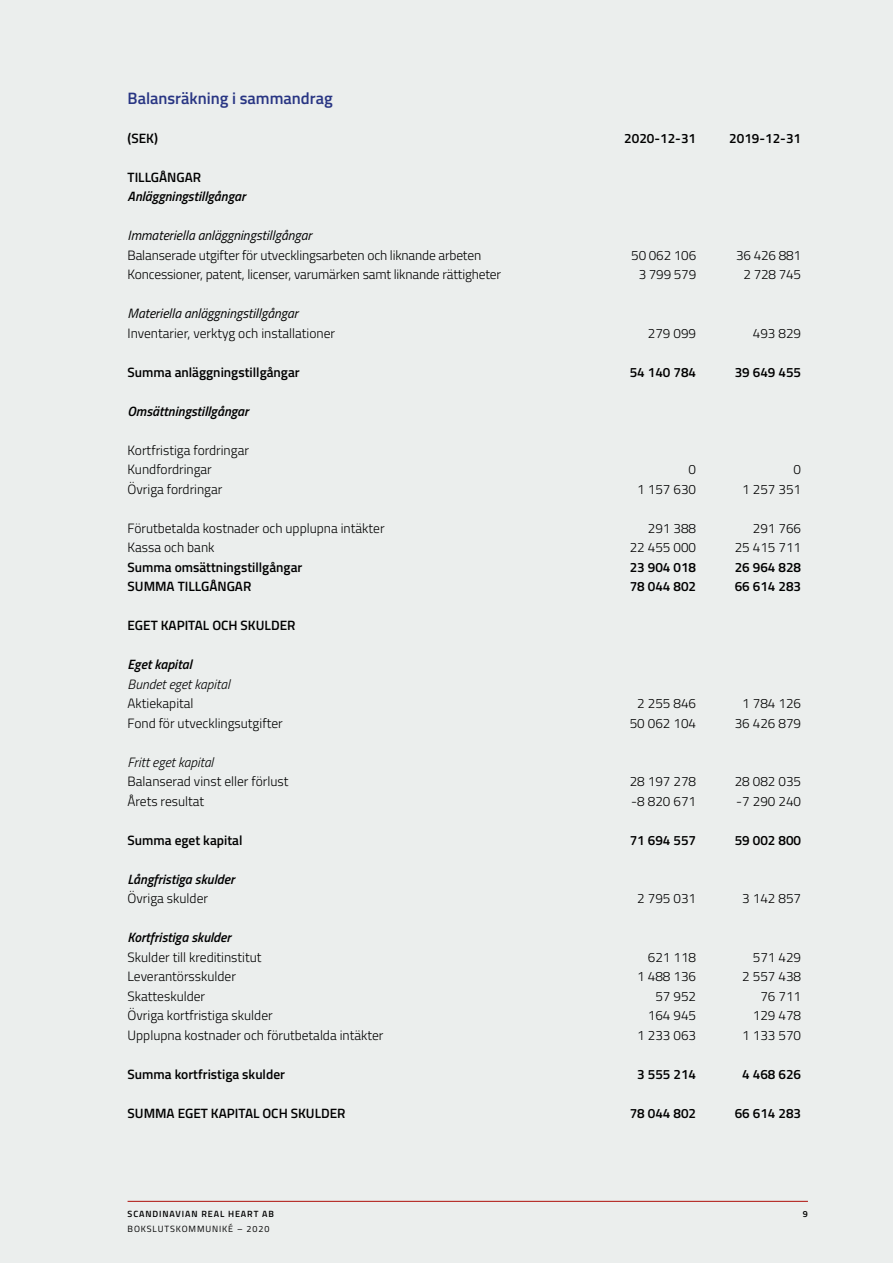
<style>
.page{position:relative;width:893px;height:1263px;background:#ebeeed}
.page>*{position:absolute;margin:0;border:0;box-sizing:border-box;transform-origin:0 0}
.t1{font:600 16.5px "Titillium Web";color:#283583}
.t2{font:300 13.5px/19.5px "Titillium Web";color:#000}
.t3{font:600 13.5px "Titillium Web";color:#000}
.t4{font:italic 600 13.5px "Titillium Web";color:#000}
.t5{font:italic 13.5px "Titillium Web";color:#000}
.t6{font:italic 300 13.5px "Titillium Web";color:#000}
.t7{font:600 9px "Titillium Web";letter-spacing:.1em;color:#000}
.t8{font:9px "Titillium Web";letter-spacing:.1em;color:#000}
</style>
<div class="page">
<hr style="left:128px;top:1201px;width:680px;height:1px;background:#ae0f0a">
<p class="t1" style="left:128px;top:86px;width:207px">Balansräkning i sammandrag</p>
<p class="t3" style="left:128px;top:128px;width:32px">(SEK)</p>
<p class="t3" style="left:624px;top:128px;width:73px">2020-12-31</p>
<p class="t3" style="left:729px;top:128px;width:73px">2019-12-31</p>
<p class="t3" style="left:128px;top:167px;width:75px">TILLGÅNGAR</p>
<p class="t4" style="left:128px;top:186px;width:119px">Anläggningstillgångar</p>
<p class="t5" style="left:128px;top:226px;width:186px">Immateriella anläggningstillgångar</p>
<p class="t2" style="left:128px;top:245px;width:355px">Balanserade utgifter för utvecklingsarbeten och liknande arbeten</p>
<p class="t2" style="left:631px;top:245px;width:66px">50 062 106</p>
<p class="t2" style="left:736px;top:245px;width:66px">36 426 881</p>
<p class="t2" style="left:128px;top:264px;width:375px">Koncessioner, patent, licenser, varumärken samt liknande rättigheter</p>
<p class="t2" style="left:639px;top:264px;width:59px">3 799 579</p>
<p class="t2" style="left:743px;top:264px;width:59px">2 728 745</p>
<p class="t5" style="left:128px;top:304px;width:172px">Materiella anläggningstillgångar</p>
<p class="t2" style="left:128px;top:323px;width:209px">Inventarier, verktyg och installationer</p>
<p class="t2" style="left:648px;top:323px;width:50px">279 099</p>
<p class="t2" style="left:753px;top:323px;width:50px">493 829</p>
<p class="t3" style="left:128px;top:362px;width:174px">Summa anläggningstillgångar</p>
<p class="t3" style="left:630px;top:362px;width:68px">54 140 784</p>
<p class="t3" style="left:735px;top:362px;width:68px">39 649 455</p>
<p class="t4" style="left:128px;top:401px;width:123px">Omsättningstillgångar</p>
<p class="t2" style="left:128px;top:440px;width:123px">Kortfristiga fordringar<br>Kundfordringar</p>
<p class="t2" style="left:688px;top:459px;width:9px">0</p>
<p class="t2" style="left:794px;top:459px;width:9px">0</p>
<p class="t2" style="left:128px;top:479px;width:96px">Övriga fordringar</p>
<p class="t2" style="left:637px;top:479px;width:60px">1 157 630</p>
<p class="t2" style="left:742px;top:479px;width:60px">1 257 351</p>
<p class="t2" style="left:128px;top:518px;width:258px">Förutbetalda kostnader och upplupna intäkter</p>
<p class="t2" style="left:648px;top:518px;width:50px">291 388</p>
<p class="t2" style="left:753px;top:518px;width:50px">291 766</p>
<p class="t2" style="left:128px;top:537px;width:89px">Kassa och bank</p>
<p class="t2" style="left:630px;top:537px;width:68px">22 455 000</p>
<p class="t2" style="left:735px;top:537px;width:68px">25 415 711</p>
<p class="t3" style="left:128px;top:557px;width:176px">Summa omsättningstillgångar</p>
<p class="t3" style="left:630px;top:557px;width:68px">23 904 018</p>
<p class="t3" style="left:735px;top:557px;width:68px">26 964 828</p>
<p class="t3" style="left:128px;top:576px;width:125px">SUMMA TILLGÅNGAR</p>
<p class="t3" style="left:630px;top:576px;width:68px">78 044 802</p>
<p class="t3" style="left:735px;top:576px;width:68px">66 614 283</p>
<p class="t3" style="left:128px;top:615px;width:169px">EGET KAPITAL OCH SKULDER</p>
<p class="t4" style="left:128px;top:654px;width:66px">Eget kapital</p>
<p class="t6" style="left:128px;top:674px;width:104px">Bundet eget kapital</p>
<p class="t2" style="left:128px;top:693px;width:67px">Aktiekapital</p>
<p class="t2" style="left:637px;top:693px;width:60px">2 255 846</p>
<p class="t2" style="left:742px;top:693px;width:60px">1 784 126</p>
<p class="t2" style="left:128px;top:712px;width:157px">Fond för utvecklingsutgifter</p>
<p class="t2" style="left:630px;top:712px;width:68px">50 062 104</p>
<p class="t2" style="left:735px;top:712px;width:68px">36 426 879</p>
<p class="t6" style="left:128px;top:752px;width:87px">Fritt eget kapital</p>
<p class="t2" style="left:128px;top:771px;width:162px">Balanserad vinst eller förlust</p>
<p class="t2" style="left:630px;top:771px;width:68px">28 197 278</p>
<p class="t2" style="left:735px;top:771px;width:68px">28 082 035</p>
<p class="t2" style="left:128px;top:790px;width:78px">Årets resultat</p>
<p class="t2" style="left:631px;top:790px;width:66px">-8 820 671</p>
<p class="t2" style="left:736px;top:790px;width:66px">-7 290 240</p>
<p class="t3" style="left:128px;top:830px;width:116px">Summa eget kapital</p>
<p class="t3" style="left:630px;top:830px;width:68px">71 694 557</p>
<p class="t3" style="left:735px;top:830px;width:68px">59 002 800</p>
<p class="t4" style="left:128px;top:869px;width:108px">Långfristiga skulder</p>
<p class="t2" style="left:128px;top:888px;width:82px">Övriga skulder</p>
<p class="t2" style="left:637px;top:888px;width:60px">2 795 031</p>
<p class="t2" style="left:742px;top:888px;width:60px">3 142 857</p>
<p class="t4" style="left:128px;top:927px;width:105px">Kortfristiga skulder</p>
<p class="t2" style="left:128px;top:946px;width:135px">Skulder till kreditinstitut</p>
<p class="t2" style="left:648px;top:946px;width:50px">621 118</p>
<p class="t2" style="left:753px;top:946px;width:50px">571 429</p>
<p class="t2" style="left:128px;top:966px;width:110px">Leverantörsskulder</p>
<p class="t2" style="left:637px;top:966px;width:60px">1 488 136</p>
<p class="t2" style="left:742px;top:966px;width:60px">2 557 438</p>
<p class="t2" style="left:128px;top:985px;width:79px">Skatteskulder</p>
<p class="t2" style="left:655px;top:985px;width:42px">57 952</p>
<p class="t2" style="left:760px;top:985px;width:42px">76 711</p>
<p class="t2" style="left:128px;top:1005px;width:147px">Övriga kortfristiga skulder</p>
<p class="t2" style="left:648px;top:1005px;width:50px">164 945</p>
<p class="t2" style="left:753px;top:1005px;width:50px">129 478</p>
<p class="t2" style="left:128px;top:1024px;width:257px">Upplupna kostnader och förutbetalda intäkter</p>
<p class="t2" style="left:637px;top:1024px;width:60px">1 233 063</p>
<p class="t2" style="left:742px;top:1024px;width:60px">1 133 570</p>
<p class="t3" style="left:128px;top:1064px;width:159px">Summa kortfristiga skulder</p>
<p class="t3" style="left:637px;top:1064px;width:60px">3 555 214</p>
<p class="t3" style="left:742px;top:1064px;width:60px">4 468 626</p>
<p class="t3" style="left:128px;top:1103px;width:220px">SUMMA EGET KAPITAL OCH SKULDER</p>
<p class="t3" style="left:630px;top:1103px;width:68px">78 044 802</p>
<p class="t3" style="left:735px;top:1103px;width:68px">66 614 283</p>
<p class="t7" style="left:128px;top:1207px;width:148px">SCANDINAVIAN REAL HEART AB</p>
<p class="t7" style="left:803px;top:1207px;width:7px">9</p>
<p class="t8" style="left:128px;top:1222px;width:143px">BOKSLUTSKOMMUNIKÉ – 2020</p>
</div>
